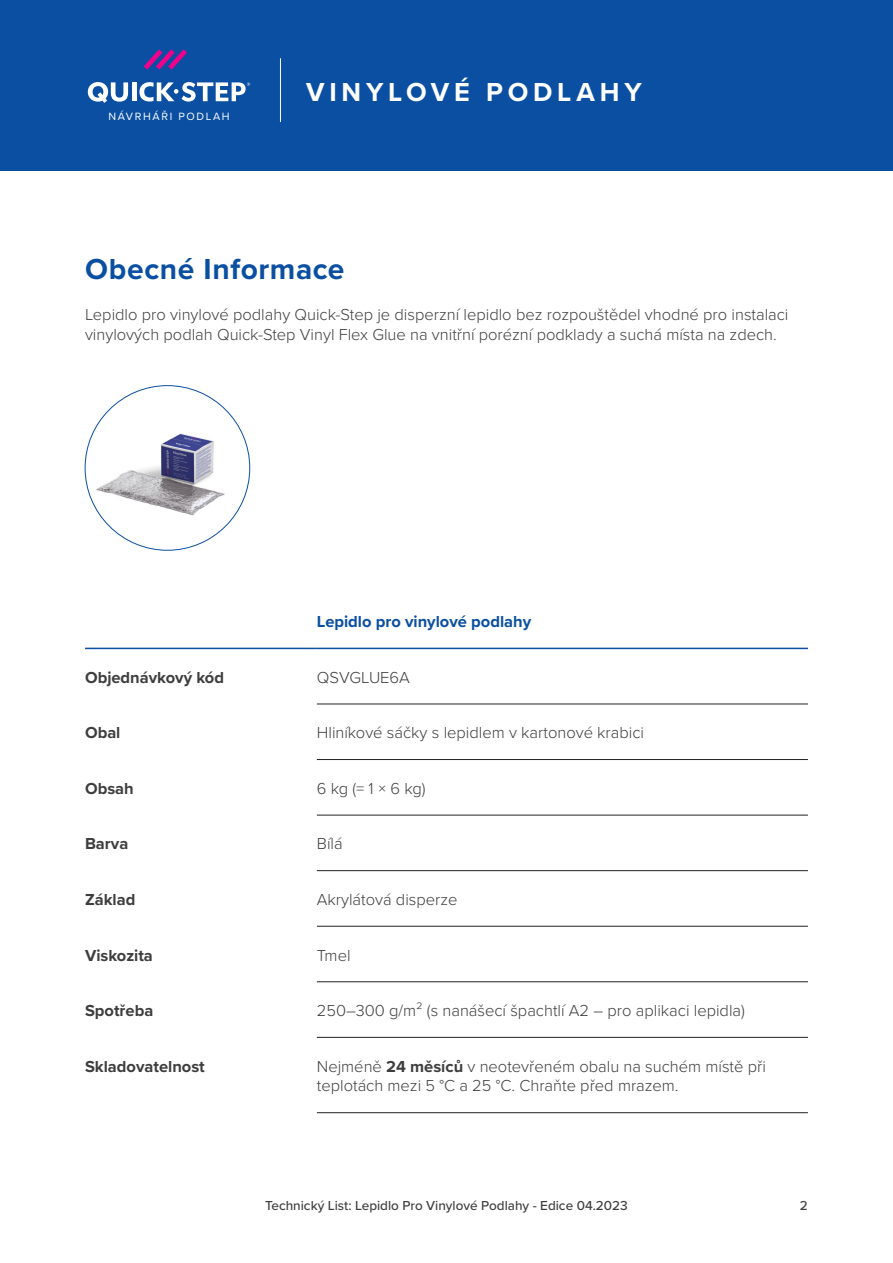
<style>
.page{position:relative;width:893px;height:1263px;background:#fff}
.page>*{position:absolute;margin:0;border:0;box-sizing:border-box;transform-origin:0 0}
.t1{font:700 30px "Proxima Nova";letter-spacing:.02em;color:#0a4fa2}
.Range{font:700 27px "Proxima Nova";letter-spacing:.175em;color:#fff}
.BodyText{font:300 16.5px/19.8px "Proxima Nova";color:#3e3e3f}
.Column-First{font:700 16.5px "Proxima Nova";color:#3e3e3f}
.Row-Header{font:700 16.5px "Proxima Nova";color:#0a4fa2}
.t2{font:500 13.5px "Proxima Nova";color:#3e3e3f}
.FloorDesigners{font:10.95px "Proxima Nova";letter-spacing:.15em;color:#fff}
.s1{font-weight:700}
</style>
<div class="page">
<div style="left:0;top:0;width:893px;height:170px;background:#0a4fa2"></div>
<hr style="left:280px;top:58px;width:1px;height:64px;background:#fff">
<svg style="left:144px;top:49px;width:43px;height:21px"></svg>
<svg style="left:88px;top:82px;width:40px;height:21px"></svg>
<hr style="left:132px;top:82px;width:4px;height:19px;background:#fff">
<svg style="left:139px;top:82px;width:111px;height:20px"></svg>
<img style="left:85px;top:385px;width:165px;height:165px;border-radius:82px">
<hr style="left:317px;top:704px;width:491px;height:1px;background:#231f20">
<hr style="left:317px;top:759px;width:491px;height:1px;background:#231f20">
<hr style="left:317px;top:815px;width:491px;height:1px;background:#231f20">
<hr style="left:317px;top:870px;width:491px;height:1px;background:#231f20">
<hr style="left:317px;top:926px;width:491px;height:1px;background:#231f20">
<hr style="left:317px;top:981px;width:491px;height:1px;background:#231f20">
<hr style="left:317px;top:1037px;width:491px;height:1px;background:#231f20">
<hr style="left:317px;top:1112px;width:491px;height:1px;background:#231f20">
<hr style="left:317px;top:648px;width:491px;height:1px;background:#0a4fa2">
<hr style="left:85px;top:648px;width:232px;height:1px;background:#0a4fa2">
<p class="FloorDesigners" style="left:108px;top:108px;width:123px">NÁVRHÁŘI PODLAH</p>
<p class="Range" style="left:306px;top:72px;width:337px">VINYLOVÉ PODLAHY</p>
<p class="t1" style="left:85px;top:246px;width:261px">Obecné Informace</p>
<p class="BodyText" style="left:85px;top:304px;width:705px">Lepidlo pro vinylové podlahy Quick-Step je disperzní lepidlo bez rozpouštědel vhodné pro instalaci vinylových podlah Quick-Step Vinyl Flex Glue na vnitřní porézní podklady a suchá místa na zdech.</p>
<p class="Row-Header" style="left:317px;top:609px;width:216px">Lepidlo pro vinylové podlahy</p>
<p class="Column-First" style="left:85px;top:665px;width:140px">Objednávkový kód</p>
<p class="BodyText" style="left:317px;top:666px;width:94px">QSVGLUE6A</p>
<p class="Column-First" style="left:85px;top:720px;width:37px">Obal</p>
<p class="BodyText" style="left:317px;top:722px;width:329px">Hliníkové sáčky s lepidlem v kartonové krabici</p>
<p class="Column-First" style="left:85px;top:776px;width:50px">Obsah</p>
<p class="BodyText" style="left:317px;top:777px;width:110px">6 kg (= 1 × 6 kg)</p>
<p class="Column-First" style="left:85px;top:831px;width:45px">Barva</p>
<p class="BodyText" style="left:317px;top:833px;width:27px">Bílá</p>
<p class="Column-First" style="left:85px;top:887px;width:52px">Základ</p>
<p class="BodyText" style="left:317px;top:889px;width:142px">Akrylátová disperze</p>
<p class="Column-First" style="left:85px;top:943px;width:69px">Viskozita</p>
<p class="BodyText" style="left:317px;top:944px;width:35px">Tmel</p>
<p class="Column-First" style="left:85px;top:998px;width:70px">Spotřeba</p>
<p class="BodyText" style="left:317px;top:1000px;width:430px">250–300 g/m² (s nanášecí špachtlí A2 – pro aplikaci lepidla)</p>
<p class="Column-First" style="left:85px;top:1054px;width:121px">Skladovatelnost</p>
<p class="BodyText" style="left:317px;top:1055px;width:451px">Nejméně <span class="s1">24 měsíců</span> v neotevřeném obalu na suchém místě při teplotách mezi 5 °C a 25 °C. Chraňte před mrazem.</p>
<p class="t2" style="left:265px;top:1195px;width:364px">Technický List: Lepidlo Pro Vinylové Podlahy - Edice 04.2023</p>
<p class="t2" style="left:800px;top:1195px;width:9px">2</p>
</div>
